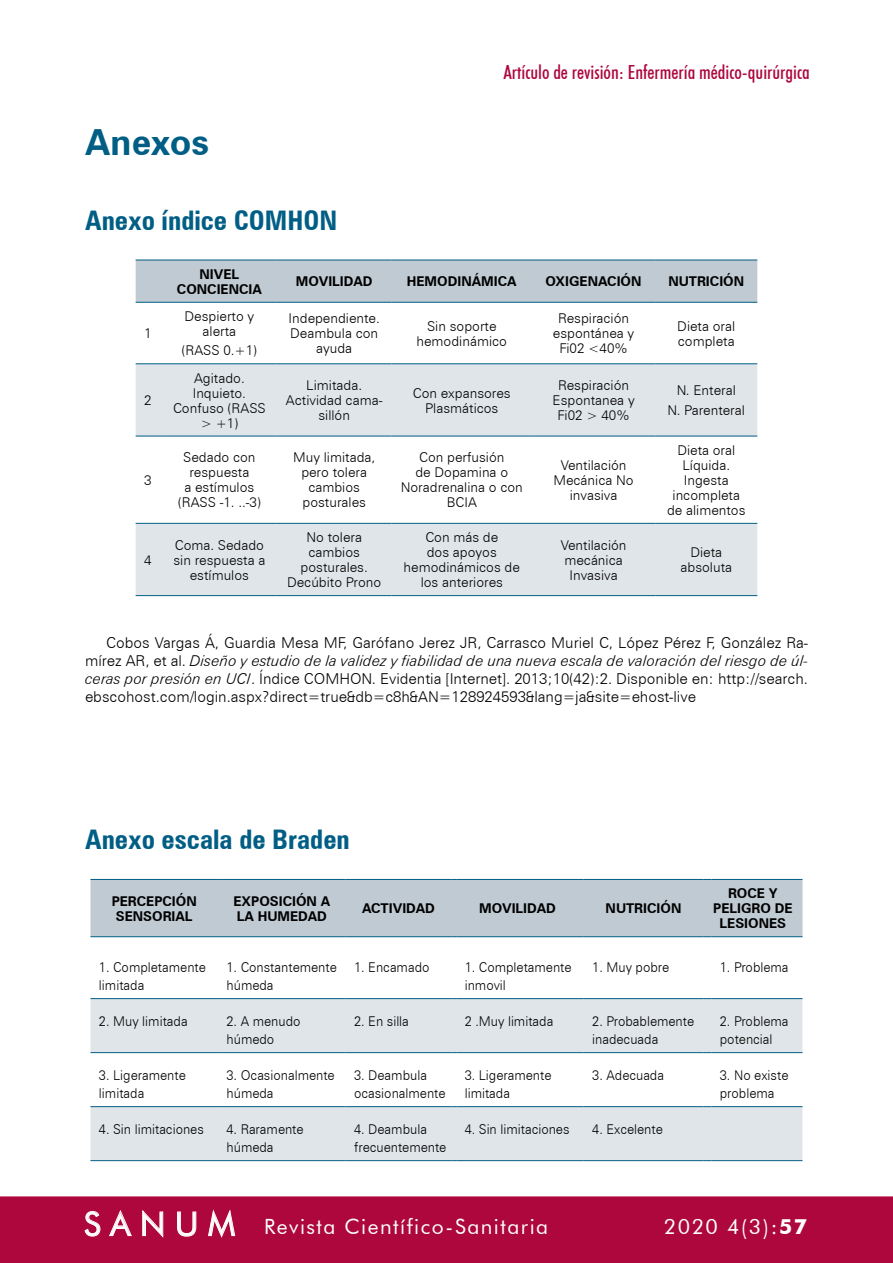
<style>
.page{position:relative;width:893px;height:1263px;background:#fff}
.page>*{position:absolute;margin:0;border:0;box-sizing:border-box;transform-origin:0 0}
.t1{font:700 36px "Zurich BT";color:#005e85}
.t2{font:33px "Futura BT";letter-spacing:.28em;color:#fff}
.t3{font:700 condensed 27px "Zurich BT";color:#005e85}
.t4{font:21px "Futura BT";letter-spacing:.07em;color:#fff}
.t5{font:500 condensed 19.5px "Futura BT";color:#ad073d}
.t6{font:300 15px/18px "Zurich BT";color:#000;text-align:justify}
.t7{font:300 13.5px/15px "Zurich BT";color:#000;text-align:center}
.t8{font:300 13.5px/18px "Zurich BT";color:#000;scale:.95 1}
.t9{font:700 13.5px/15px "Zurich BT";color:#000;text-align:center}
.s1{font-style:italic}
.s2{font-weight:700}
</style>
<div class="page">
<div style="left:0;top:1197px;width:893px;height:66px;background:#ad073d"></div>
<svg style="left:136px;top:364px;width:621px;height:231px;fill:#e0e5e9"></svg>
<div style="left:136px;top:260px;width:621px;height:43px;background:#bfcad2"></div>
<hr style="left:162px;top:302px;width:115px;height:1px;background:#005e85">
<hr style="left:277px;top:302px;width:115px;height:1px;background:#005e85">
<hr style="left:392px;top:302px;width:140px;height:1px;background:#005e85">
<hr style="left:532px;top:302px;width:123px;height:1px;background:#005e85">
<hr style="left:655px;top:302px;width:102px;height:1px;background:#005e85">
<svg style="left:136px;top:363px;width:26px;height:1px"></svg>
<hr style="left:162px;top:363px;width:115px;height:1px;background:#005e85">
<hr style="left:277px;top:363px;width:115px;height:1px;background:#005e85">
<hr style="left:392px;top:363px;width:140px;height:1px;background:#005e85">
<hr style="left:532px;top:363px;width:123px;height:1px;background:#005e85">
<hr style="left:655px;top:363px;width:102px;height:1px;background:#005e85">
<svg style="left:136px;top:436px;width:26px;height:1px"></svg>
<hr style="left:162px;top:436px;width:115px;height:1px;background:#005e85">
<hr style="left:277px;top:436px;width:115px;height:1px;background:#005e85">
<hr style="left:392px;top:436px;width:140px;height:1px;background:#005e85">
<hr style="left:532px;top:436px;width:123px;height:1px;background:#005e85">
<hr style="left:655px;top:436px;width:102px;height:1px;background:#005e85">
<svg style="left:136px;top:523px;width:26px;height:1px"></svg>
<hr style="left:162px;top:523px;width:115px;height:1px;background:#005e85">
<hr style="left:277px;top:523px;width:115px;height:1px;background:#005e85">
<hr style="left:392px;top:523px;width:140px;height:1px;background:#005e85">
<hr style="left:532px;top:523px;width:123px;height:1px;background:#005e85">
<hr style="left:655px;top:523px;width:102px;height:1px;background:#005e85">
<svg style="left:136px;top:595px;width:26px;height:1px"></svg>
<hr style="left:162px;top:595px;width:115px;height:1px;background:#005e85">
<hr style="left:277px;top:595px;width:115px;height:1px;background:#005e85">
<hr style="left:392px;top:595px;width:140px;height:1px;background:#005e85">
<hr style="left:532px;top:595px;width:123px;height:1px;background:#005e85">
<hr style="left:655px;top:595px;width:102px;height:1px;background:#005e85">
<svg style="left:90px;top:999px;width:712px;height:161px;fill:#e0e5e9"></svg>
<div style="left:90px;top:879px;width:712px;height:58px;background:#bfcad2"></div>
<hr style="left:711px;top:936px;width:91px;height:1px;background:#005e85">
<hr style="left:90px;top:998px;width:128px;height:1px;background:#005e85">
<hr style="left:218px;top:998px;width:128px;height:1px;background:#005e85">
<hr style="left:346px;top:998px;width:105px;height:1px;background:#005e85">
<hr style="left:456px;top:998px;width:128px;height:1px;background:#005e85">
<hr style="left:584px;top:998px;width:119px;height:1px;background:#005e85">
<hr style="left:711px;top:998px;width:91px;height:1px;background:#005e85">
<hr style="left:218px;top:1160px;width:128px;height:1px;background:#005e85">
<hr style="left:346px;top:1160px;width:105px;height:1px;background:#005e85">
<hr style="left:456px;top:1160px;width:128px;height:1px;background:#005e85">
<hr style="left:584px;top:1160px;width:119px;height:1px;background:#005e85">
<hr style="left:711px;top:1160px;width:91px;height:1px;background:#005e85">
<hr style="left:90px;top:1052px;width:128px;height:1px;background:#005e85">
<hr style="left:218px;top:1052px;width:128px;height:1px;background:#005e85">
<hr style="left:346px;top:1052px;width:105px;height:1px;background:#005e85">
<hr style="left:456px;top:1052px;width:128px;height:1px;background:#005e85">
<hr style="left:584px;top:1052px;width:119px;height:1px;background:#005e85">
<hr style="left:711px;top:1052px;width:91px;height:1px;background:#005e85">
<hr style="left:218px;top:1106px;width:128px;height:1px;background:#005e85">
<hr style="left:346px;top:1106px;width:105px;height:1px;background:#005e85">
<hr style="left:456px;top:1106px;width:128px;height:1px;background:#005e85">
<hr style="left:584px;top:1106px;width:119px;height:1px;background:#005e85">
<hr style="left:711px;top:1106px;width:91px;height:1px;background:#005e85">
<hr style="left:90px;top:1106px;width:128px;height:1px;background:#005e85">
<hr style="left:90px;top:1160px;width:128px;height:1px;background:#005e85">
<h1 class="t1" style="left:85px;top:120px;width:126px">Anexos</h1>
<h3 class="t5" style="left:503px;top:60px;width:308px">Artículo de revisión: Enfermería médico-quirúrgica</h3>
<h3 class="t3" style="left:85px;top:204px;width:254px">Anexo índice COMHON</h3>
<p class="t9" style="left:177px;top:266px;width:86px">NIVEL<br>CONCIENCIA</p>
<p class="t9" style="left:296px;top:274px;width:78px">MOVILIDAD</p>
<p class="t9" style="left:407px;top:274px;width:111px">HEMODINÁMICA</p>
<p class="t9" style="left:546px;top:274px;width:97px">OXIGENACIÓN</p>
<p class="t9" style="left:668px;top:274px;width:77px">NUTRICIÓN</p>
<p class="t7" style="left:144px;top:326px;width:9px">1</p>
<p class="t7" style="left:185px;top:309px;width:71px">Despierto y alerta</p>
<p class="t7" style="left:182px;top:343px;width:77px">(RASS 0.+1)</p>
<p class="t7" style="left:289px;top:311px;width:93px">Independiente.<br>Deambula con ayuda</p>
<p class="t7" style="left:417px;top:318px;width:92px">Sin soporte hemodinámico</p>
<p class="t7" style="left:553px;top:311px;width:83px">Respiración espontánea y<br>Fi02 &lt;40%</p>
<p class="t7" style="left:677px;top:318px;width:59px;text-align:left">Dieta oral completa</p>
<p class="t7" style="left:144px;top:393px;width:9px">2</p>
<p class="t7" style="left:144px;top:472px;width:9px">3</p>
<p class="t7" style="left:144px;top:552px;width:9px">4</p>
<p class="t7" style="left:173px;top:370px;width:94px">Agitado.<br>Inquieto.<br>Confuso (RASS &gt; +1)</p>
<p class="t7" style="left:286px;top:378px;width:98px">Limitada.<br>Actividad cama&shy;sillón</p>
<p class="t7" style="left:413px;top:385px;width:99px">Con expansores<br>Plasmáticos</p>
<p class="t7" style="left:552px;top:378px;width:84px">Respiración<br>Espontanea y<br>Fi02 &gt; 40%</p>
<p class="t7" style="left:668px;top:381px;width:79px;line-height:19.2px">N. Enteral<br>N. Parenteral</p>
<p class="t7" style="left:178px;top:450px;width:84px">Sedado con respuesta<br>a estímulos (RASS -1. ..-3)</p>
<p class="t7" style="left:293px;top:450px;width:84px">Muy limitada, pero tolera cambios posturales</p>
<p class="t7" style="left:401px;top:450px;width:124px">Con perfusión<br>de Dopamina o<br>Noradrenalina o con<br>BCIA</p>
<p class="t7" style="left:553px;top:457px;width:82px">Ventilación<br>Mecánica No invasiva</p>
<p class="t7" style="left:667px;top:442px;width:80px">Dieta oral<br>Líquida.<br>Ingesta incompleta de alimentos</p>
<p class="t7" style="left:173px;top:537px;width:94px">Coma. Sedado sin respuesta a estímulos</p>
<p class="t7" style="left:287px;top:530px;width:96px">No tolera cambios posturales.<br>Decúbito Prono</p>
<p class="t7" style="left:404px;top:530px;width:118px">Con más de<br>dos apoyos hemodinámicos de los anteriores</p>
<p class="t7" style="left:561px;top:537px;width:67px">Ventilación mecánica<br>Invasiva</p>
<p class="t7" style="left:680px;top:545px;width:53px">Dieta absoluta</p>
<p class="t6" style="left:85px;top:634px;width:725px;text-indent:21px">Cobos Vargas Á, Guardia Mesa MF, Garófano Jerez JR, Carrasco Muriel C, López Pérez F, González Ra&shy;mírez AR, et al. <span class="s1">Diseño y estudio de la validez y fiabilidad de una nueva escala de valoración del riesgo de úl&shy;ceras por presión en UCI</span>. Índice COMHON. Evidentia [Internet]. 2013;10(42):2. Disponible en: http://search. ebscohost.com/login.aspx?direct=true&amp;db=c8h&amp;AN=128924593&amp;lang=ja&amp;site=ehost-live</p>
<h3 class="t3" style="left:85px;top:823px;width:266px">Anexo escala de Braden</h3>
<p class="t9" style="left:112px;top:893px;width:87px">PERCEPCIÓN<br>SENSORIAL</p>
<p class="t9" style="left:233px;top:893px;width:98px;text-align:left">EXPOSICIÓN A<br>LA HUMEDAD</p>
<p class="t9" style="left:362px;top:901px;width:74px">ACTIVIDAD</p>
<p class="t9" style="left:479px;top:901px;width:78px">MOVILIDAD</p>
<p class="t9" style="left:606px;top:901px;width:77px">NUTRICIÓN</p>
<p class="t9" style="left:713px;top:886px;width:81px">ROCE Y<br>PELIGRO DE<br>LESIONES</p>
<p class="t8" style="left:99px;top:958px;width:114px">1. Completamente limitada</p>
<p class="t8" style="left:227px;top:958px;width:118px">1. Constantemente húmeda</p>
<p class="t8" style="left:354px;top:958px;width:81px">1. Encamado</p>
<p class="t8" style="left:465px;top:958px;width:114px">1. Completamente inmovil</p>
<p class="t8" style="left:592px;top:958px;width:83px">1. Muy pobre</p>
<p class="t8" style="left:720px;top:958px;width:74px">1. Problema</p>
<p class="t8" style="left:99px;top:1012px;width:95px">2. Muy limitada</p>
<p class="t8" style="left:227px;top:1012px;width:79px">2. A menudo húmedo</p>
<p class="t8" style="left:354px;top:1012px;width:59px">2. En silla</p>
<p class="t8" style="left:465px;top:1012px;width:95px">2 .Muy limitada</p>
<p class="t8" style="left:592px;top:1012px;width:109px">2. Probablemente inadecuada</p>
<p class="t8" style="left:720px;top:1012px;width:74px">2. Problema potencial</p>
<p class="t8" style="left:99px;top:1066px;width:93px">3. Ligeramente limitada</p>
<p class="t8" style="left:227px;top:1066px;width:115px">3. Ocasionalmente húmeda</p>
<p class="t8" style="left:354px;top:1066px;width:98px">3. Deambula ocasionalmente</p>
<p class="t8" style="left:465px;top:1066px;width:93px">3. Ligeramente limitada</p>
<p class="t8" style="left:592px;top:1066px;width:77px">3. Adecuada</p>
<p class="t8" style="left:720px;top:1066px;width:74px">3. No existe problema</p>
<p class="t8" style="left:99px;top:1120px;width:112px">4. Sin limitaciones</p>
<p class="t8" style="left:227px;top:1120px;width:83px">4. Raramente húmeda</p>
<p class="t8" style="left:354px;top:1120px;width:99px">4. Deambula frecuentemente</p>
<p class="t8" style="left:465px;top:1120px;width:112px">4. Sin limitaciones</p>
<p class="t8" style="left:592px;top:1120px;width:76px">4. Excelente</p>
<h2 class="t2" style="left:84px;top:1204px;width:153px">SANUM</h2>
<h3 class="t4" style="left:264px;top:1214px;width:285px">Revista Científico-Sanitaria</h3>
<h3 class="t4" style="left:664px;top:1214px;width:144px">2020 4(3):<span class="s2">57</span></h3>
</div>
